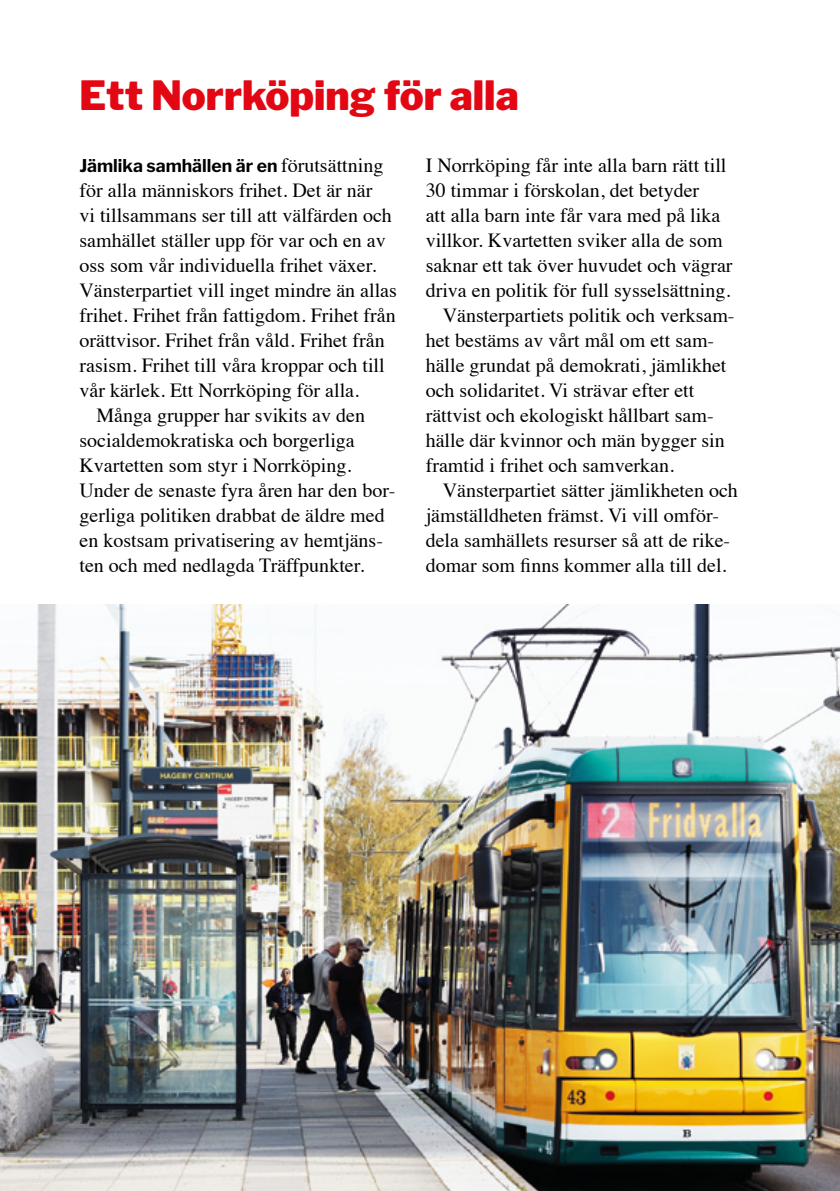
<style>
.page{position:relative;width:840px;height:1191px;background:#fff}
.page>*{position:absolute;margin:0;border:0;box-sizing:border-box;transform-origin:0 0}
.Rubrik_2{font:900 40px "Libre Franklin";color:#e30613}
.Brödtext_indrag{font:20px/25px "Times";color:#000}
.Brödtext{font:20px/25px "Times";color:#000}
.Brödtext-2{font:700 17.6px "Libre Franklin";color:#000}
.s1{font-family:"Times";font-weight:400;font-size:20px}
</style>
<div class="page">
<img style="left:0;top:604px;width:839px;height:587px">
<p class="Rubrik_2" style="left:79px;top:71px;width:440px">Ett Norrköping för alla</p>
<p class="Brödtext-2" style="left:79px;top:155px;width:305px">Jämlika samhällen är en <span class="s1">förutsättning</span></p>
<p class="Brödtext" style="left:79px;top:176px;width:319px">för alla människors frihet. Det är när<br>vi tillsammans ser till att välfärden och samhället ställer upp för var och en av oss som vår individuella frihet växer.<br>Vänsterpartiet vill inget mindre än allas frihet. Frihet från fattigdom. Frihet från orättvisor. Frihet från våld. Frihet från rasism. Frihet till våra kroppar och till vår kärlek. Ett Norrköping för alla.</p>
<p class="Brödtext_indrag" style="left:79px;top:401px;width:317px;text-indent:17px">Många grupper har svikits av den socialdemokratiska och borgerliga Kvartetten som styr i Norrköping.<br>Under de senaste fyra åren har den bor&shy;gerliga politiken drabbat de äldre med en kostsam privatisering av hemtjäns&shy;ten och med nedlagda Träffpunkter.</p>
<p class="Brödtext_indrag" style="left:425px;top:151px;width:308px">I Norrköping får inte alla barn rätt till 30 timmar i förskolan, det betyder<br>att alla barn inte får vara med på lika villkor. Kvartetten sviker alla de som saknar ett tak över huvudet och vägrar driva en politik för full sysselsättning.</p>
<p class="Brödtext_indrag" style="left:425px;top:301px;width:310px;text-indent:17px">Vänsterpartiets politik och verksam&shy;het bestäms av vårt mål om ett sam&shy;hälle grundat på demokrati, jämlikhet och solidaritet. Vi strävar efter ett rättvist och ekologiskt hållbart sam&shy;hälle där kvinnor och män bygger sin framtid i frihet och samverkan.</p>
<p class="Brödtext_indrag" style="left:425px;top:476px;width:313px;text-indent:17px">Vänsterpartiet sätter jämlikheten och jämställdheten främst. Vi vill omför&shy;dela samhällets resurser så att de rike&shy;domar som finns kommer alla till del.</p>
</div>
